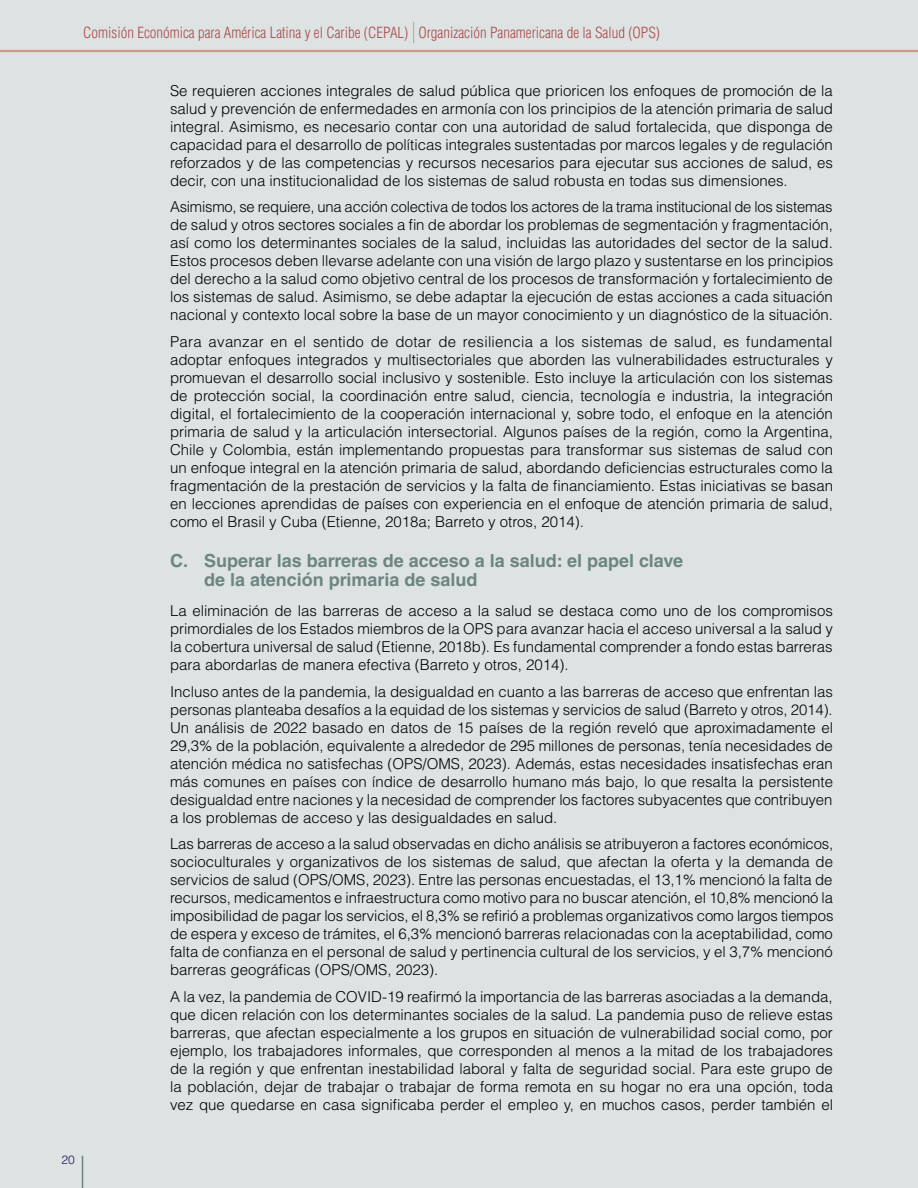
<style>
.page{position:relative;width:918px;height:1188px;background:#dde3e2}
.page>*{position:absolute;margin:0;border:0;box-sizing:border-box;transform-origin:0 0}
.Subtítulo_2__123{font:700 18px/18.8px "Helvetica LT Std";color:#6d8582}
.Texto{font:300 15px/18px "Helvetica LT Std";color:#000;text-align:justify}
.t1{font:300 condensed 15px "Helvetica LT Std";color:#ab494a}
.t2{font:300 12px "Helvetica LT Std";color:#250c59}
</style>
<div class="page">
<hr style="left:82px;top:1156px;width:1px;height:32px;background:#6d8582">
<hr style="left:0;top:50px;width:918px;height:2px;background:#ce988f">
<svg style="left:413px;top:22px;width:1px;height:21px"></svg>
<p class="t1" style="left:83px;top:23px;width:578px">Comisión Económica para América Latina y el Caribe (CEPAL) Organización Panamericana de la Salud (OPS)</p>
<p class="t2" style="left:61px;top:1153px;width:15px">20</p>
<p class="Texto" style="left:170px;top:81px;width:664px">Se requieren acciones integrales de salud pública que prioricen los enfoques de promoción de la salud y prevención de enfermedades en armonía con los principios de la atención primaria de salud integral. Asimismo, es necesario contar con una autoridad de salud fortalecida, que disponga de capacidad para el desarrollo de políticas integrales sustentadas por marcos legales y de regulación reforzados y de las competencias y recursos necesarios para ejecutar sus acciones de salud, es decir, con una institucionalidad de los sistemas de salud robusta en todas sus dimensiones.</p>
<p class="Texto" style="left:170px;top:198px;width:665px">Asimismo, se requiere, una acción colectiva de todos los actores de la trama institucional de los sistemas de salud y otros sectores sociales a fin de abordar los problemas de segmentación y fragmentación, así como los determinantes sociales de la salud, incluidas las autoridades del sector de la salud.<br>Estos procesos deben llevarse adelante con una visión de largo plazo y sustentarse en los principios del derecho a la salud como objetivo central de los procesos de transformación y fortalecimiento de los sistemas de salud. Asimismo, se debe adaptar la ejecución de estas acciones a cada situación nacional y contexto local sobre la base de un mayor conocimiento y un diagnóstico de la situación.</p>
<p class="Texto" style="left:170px;top:332px;width:665px">Para avanzar en el sentido de dotar de resiliencia a los sistemas de salud, es fundamental adoptar enfoques integrados y multisectoriales que aborden las vulnerabilidades estructurales y promuevan el desarrollo social inclusivo y sostenible. Esto incluye la articulación con los sistemas de protección social, la coordinación entre salud, ciencia, tecnología e industria, la integración digital, el fortalecimiento de la cooperación internacional y, sobre todo, el enfoque en la atención primaria de salud y la articulación intersectorial. Algunos países de la región, como la Argentina, Chile y Colombia, están implementando propuestas para transformar sus sistemas de salud con un enfoque integral en la atención primaria de salud, abordando deficiencias estructurales como la fragmentación de la prestación de servicios y la falta de financiamiento. Estas iniciativas se basan en lecciones aprendidas de países con experiencia en el enfoque de atención primaria de salud, como el Brasil y Cuba (Etienne, 2018a; Barreto y otros, 2014).</p>
<p class="Subtítulo_2__123" style="left:204px;top:551px;width:481px;text-indent:-34px">C. Superar las barreras de acceso a la salud: el papel clave de la atención primaria de salud</p>
<p class="Texto" style="left:170px;top:602px;width:664px">La eliminación de las barreras de acceso a la salud se destaca como uno de los compromisos primordiales de los Estados miembros de la OPS para avanzar hacia el acceso universal a la salud y la cobertura universal de salud (Etienne, 2018b). Es fundamental comprender a fondo estas barreras para abordarlas de manera efectiva (Barreto y otros, 2014).</p>
<p class="Texto" style="left:170px;top:682px;width:664px">Incluso antes de la pandemia, la desigualdad en cuanto a las barreras de acceso que enfrentan las personas planteaba desafíos a la equidad de los sistemas y servicios de salud (Barreto y otros, 2014).<br>Un análisis de 2022 basado en datos de 15 países de la región reveló que aproximadamente el 29,3% de la población, equivalente a alrededor de 295 millones de personas, tenía necesidades de atención médica no satisfechas (OPS/OMS, 2023). Además, estas necesidades insatisfechas eran más comunes en países con índice de desarrollo humano más bajo, lo que resalta la persistente desigualdad entre naciones y la necesidad de comprender los factores subyacentes que contribuyen a los problemas de acceso y las desigualdades en salud.</p>
<p class="Texto" style="left:170px;top:835px;width:665px">Las barreras de acceso a la salud observadas en dicho análisis se atribuyeron a factores económicos, socioculturales y organizativos de los sistemas de salud, que afectan la oferta y la demanda de servicios de salud (OPS/OMS, 2023). Entre las personas encuestadas, el 13,1% mencionó la falta de recursos, medicamentos e infraestructura como motivo para no buscar atención, el 10,8% mencionó la imposibilidad de pagar los servicios, el 8,3% se refirió a problemas organizativos como largos tiempos de espera y exceso de trámites, el 6,3% mencionó barreras relacionadas con la aceptabilidad, como falta de confianza en el personal de salud y pertinencia cultural de los servicios, y el 3,7% mencionó barreras geográficas (OPS/OMS, 2023).</p>
<p class="Texto" style="left:170px;top:987px;width:664px">A la vez, la pandemia de COVID-19 reafirmó la importancia de las barreras asociadas a la demanda, que dicen relación con los determinantes sociales de la salud. La pandemia puso de relieve estas barreras, que afectan especialmente a los grupos en situación de vulnerabilidad social como, por ejemplo, los trabajadores informales, que corresponden al menos a la mitad de los trabajadores de la región y que enfrentan inestabilidad laboral y falta de seguridad social. Para este grupo de la población, dejar de trabajar o trabajar de forma remota en su hogar no era una opción, toda vez que quedarse en casa significaba perder el empleo y, en muchos casos, perder también el</p>
</div>
